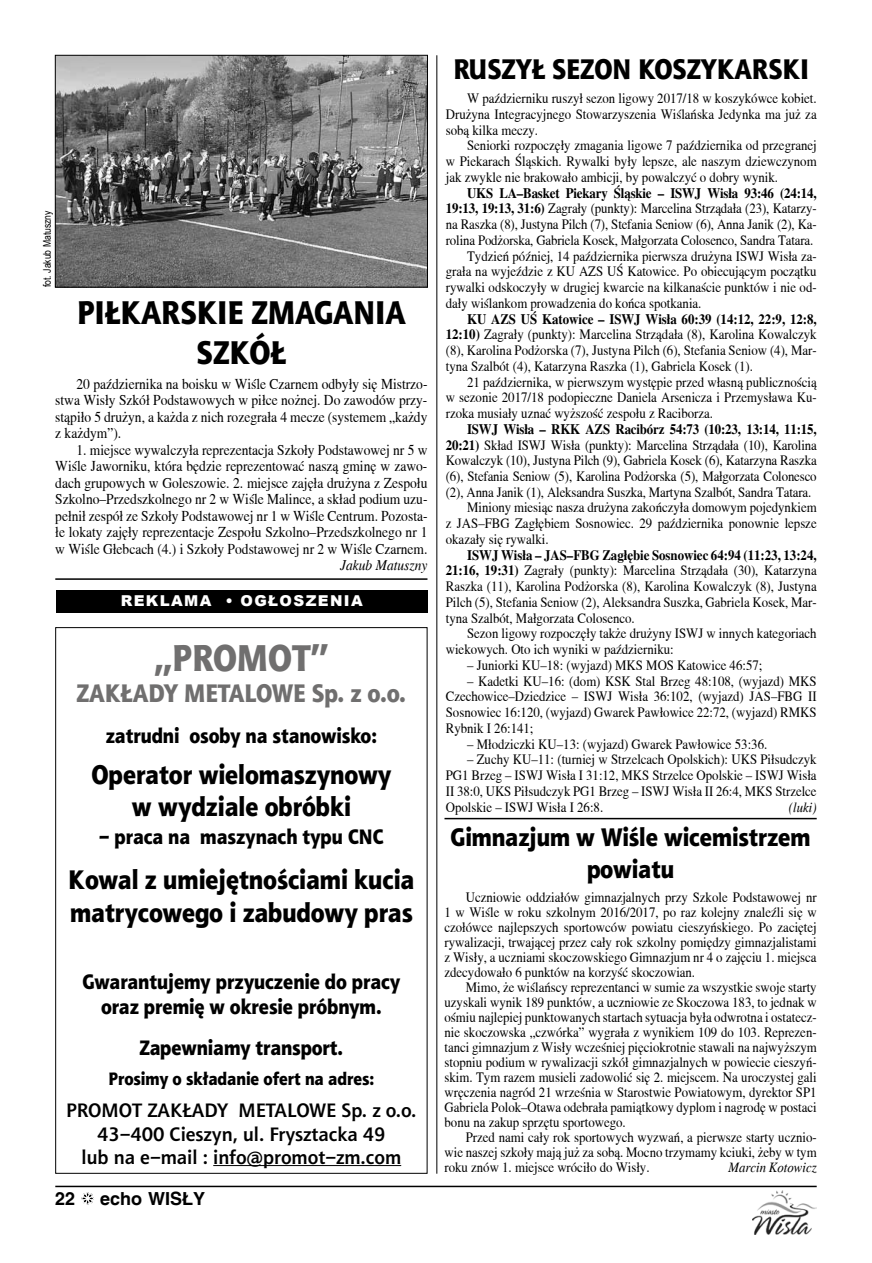
<style>
.page{position:relative;width:872px;height:1263px;background:#fff}
.page>*{position:absolute;margin:0;border:0;box-sizing:border-box;transform-origin:0 0}
.t1{font:37.5px "Aerton TTEFN Black";color:#706f6f;scale:.9 1}
.t2{font:33px/39.6px "Aerton TTEFN Black";color:#000;text-align:center;scale:.9 1}
.t3{font:28.5px "Aerton TTEFN Black";color:#000;scale:.9 1}
.t4{font:27px/32.4px "Aerton TTEFN Black";color:#000;text-align:center;scale:.9 1}
.t5{font:25.5px/32.4px "Aerton TTEFN Black";color:#000;text-align:center;scale:.9 1}
.t6{font:25.5px "Aerton TTEFN Black";color:#706f6f;scale:.9 1}
.t7{font:21px/25.2px "Aerton TTEFN Black";color:#000;text-align:center;scale:.9 1}
.t8{font:700 19.5px/23.4px "Aerton TTEFN";color:#000;text-align:center}
.t9{font:18px "Aerton TTEFN Black";color:#000;scale:.9 1}
.t10{font:700 18px "Switzerland";color:#000}
.t11{font:15px/16.5px "Toronto";color:#000;text-align:justify;scale:.9 1}
.t12{font:900 15px "Arial";letter-spacing:.09em;color:#fff}
.t13{font:italic 15px "Toronto";color:#000;scale:.9 1}
.t14{font:14.25px/15.8px "Toronto";color:#000;text-align:justify;scale:.9 1}
.t15{font:700 14.25px "Toronto";letter-spacing:-.01em;color:#000;scale:.9 1}
.t16{font:italic 14.25px "Toronto";color:#000;scale:.9 1}
.t17{font:10.5px "Arial Narrow";color:#000}
.s1{font-weight:700}
</style>
<div class="page">
<hr style="left:55px;top:1186px;width:761px;height:1px;background:#000">
<svg style="left:81px;top:1192px;width:13px;height:13px"></svg>
<img style="left:753px;top:1191px;width:63px;height:43px">
<img style="left:57px;top:57px;width:369px;height:228px">
<div style="left:55px;top:55px;width:373px;height:232px;border:1px solid #000"></div>
<hr style="left:444px;top:818px;width:372px;height:1px;background:#000">
<hr style="left:436px;top:55px;width:1px;height:1119px;background:#000">
<div style="left:56px;top:590px;width:371px;height:22px;background:#000"></div>
<hr style="left:55px;top:578px;width:372px;height:2px;background:#000">
<hr style="left:213px;top:1165px;width:188px;height:1px;background:#000">
<p class="t17" style="left:39px;top:287px;width:78px;rotate:-90deg">fot. Jakub Matuszny</p>
<h2 class="t2" style="left:77px;top:293px;width:366px">PIŁKARSKIE ZMAGANIA<br>SZKÓŁ</h2>
<p class="t11" style="left:55px;top:375px;width:415px;text-indent:21px">20 października na boisku w Wiśle Czarnem odbyły się Mistrzo&shy;stwa Wisły Szkół Podstawowych w piłce nożnej. Do zawodów przy&shy;stąpiło 5 drużyn, a każda z nich rozegrała 4 mecze (systemem „każdy z każdym”).</p>
<p class="t11" style="left:55px;top:441px;width:415px;text-indent:21px">1. miejsce wywalczyła reprezentacja Szkoły Podstawowej nr 5 w Wiśle Jaworniku, która będzie reprezentować naszą gminę w zawo&shy;dach grupowych w Goleszowie. 2. miejsce zajęła drużyna z Zespołu Szkolno–Przedszkolnego nr 2 w Wiśle Malince, a skład podium uzu&shy;pełnił zespół ze Szkoły Podstawowej nr 1 w Wiśle Centrum. Pozosta&shy;łe lokaty zajęły reprezentacje Zespołu Szkolno–Przedszkolnego nr 1 w Wiśle Głebcach (4.) i Szkoły Podstawowej nr 2 w Wiśle Czarnem.</p>
<p class="t13" style="left:340px;top:557px;width:98px">Jakub Matuszny</p>
<p class="t12" style="left:121px;top:590px;width:243px">REKLAMA • OGŁOSZENIA</p>
<h1 class="t1" style="left:154px;top:635px;width:195px">„PROMOT”</h1>
<h3 class="t6" style="left:77px;top:677px;width:368px">ZAKŁADY METALOWE Sp. z o.o.</h3>
<h3 class="t7" style="left:106px;top:723px;width:303px">zatrudni osoby na stanowisko:</h3>
<h3 class="t4" style="left:91px;top:758px;width:335px">Operator wielomaszynowy w wydziale obróbki</h3>
<h3 class="t7" style="left:99px;top:824px;width:318px">– praca na maszynach typu CNC</h3>
<h3 class="t4" style="left:68px;top:864px;width:386px;text-align:left">Kowal z umiejętnościami kucia matrycowego i zabudowy pras</h3>
<h3 class="t7" style="left:82px;top:969px;width:354px">Gwarantujemy przyuczenie do pracy oraz premię w okresie próbnym.</h3>
<h3 class="t7" style="left:139px;top:1035px;width:228px">Zapewniamy transport.</h3>
<p class="t9" style="left:109px;top:1068px;width:297px">Prosimy o składanie ofert na adres:</p>
<h3 class="t8" style="left:66px;top:1099px;width:352px">PROMOT ZAKŁADY METALOWE Sp. z o.o.<br>43–400 Cieszyn, ul. Frysztacka 49<br>lub na e–mail : info@promot–zm.com</h3>
<p class="t10" style="left:55px;top:1187px;width:22px">22</p>
<p class="t10" style="left:100px;top:1187px;width:107px">echo WISŁY</p>
<h3 class="t3" style="left:453px;top:51px;width:397px">RUSZYŁ SEZON KOSZYKARSKI</h3>
<p class="t14" style="left:446px;top:90px;width:413px;text-indent:21px">W październiku ruszył sezon ligowy 2017/18 w koszykówce kobiet.<br>Drużyna Integracyjnego Stowarzyszenia Wiślańska Jedynka ma już za sobą kilka meczy.</p>
<p class="t14" style="left:446px;top:138px;width:413px;text-indent:21px">Seniorki rozpoczęły zmagania ligowe 7 października od przegranej w Piekarach Śląskich. Rywalki były lepsze, ale naszym dziewczynom jak zwykle nie brakowało ambicji, by powalczyć o dobry wynik.</p>
<p class="t15" style="left:467px;top:184px;width:390px">UKS LA–Basket Piekary Śląskie – ISWJ Wisła 93:46 (24:14,</p>
<p class="t14" style="left:446px;top:201px;width:413px"><span class="s1">19:13, 19:13, 31:6)</span> Zagrały (punkty): Marcelina Strządała (23), Katarzy-</p>
<p class="t14" style="left:446px;top:216px;width:413px">na Raszka (8), Justyna Pilch (7), Stefania Seniow (6), Anna Janik (2), Ka-</p>
<p class="t14" style="left:446px;top:232px;width:410px">rolina Podżorska, Gabriela Kosek, Małgorzata Colosenco, Sandra Tatara.</p>
<p class="t14" style="left:467px;top:248px;width:390px">Tydzień później, 14 października pierwsza drużyna ISWJ Wisła za-</p>
<p class="t14" style="left:446px;top:264px;width:413px">grała na wyjeździe z KU AZS UŚ Katowice. Po obiecującym początku</p>
<p class="t14" style="left:446px;top:279px;width:413px">rywalki odskoczyły w drugiej kwarcie na kilkanaście punktów i nie od-</p>
<p class="t14" style="left:446px;top:295px;width:285px">dały wiślankom prowadzenia do końca spotkania.</p>
<p class="t14" style="left:446px;top:311px;width:413px;text-indent:21px"><span class="s1">KU AZS UŚ Katowice – ISWJ Wisła 60:39 (14:12, 22:9, 12:8, 12:10)</span> Zagrały (punkty): Marcelina Strządała (8), Karolina Kowalczyk (8), Karolina Podżorska (7), Justyna Pilch (6), Stefania Seniow (4), Mar&shy;tyna Szalbót (4), Katarzyna Raszka (1), Gabriela Kosek (1).</p>
<p class="t14" style="left:446px;top:374px;width:413px;text-indent:21px">21 października, w pierwszym występie przed własną publicznością w sezonie 2017/18 podopieczne Daniela Arsenicza i Przemysława Ku&shy;rzoka musiały uznać wyższość zespołu z Raciborza.</p>
<p class="t15" style="left:467px;top:421px;width:390px">ISWJ Wisła – RKK AZS Racibórz 54:73 (10:23, 13:14, 11:15,</p>
<p class="t14" style="left:446px;top:437px;width:413px"><span class="s1">20:21)</span> Skład ISWJ Wisła (punkty): Marcelina Strządała (10), Karolina</p>
<p class="t14" style="left:446px;top:452px;width:413px">Kowalczyk (10), Justyna Pilch (9), Gabriela Kosek (6), Katarzyna Raszka</p>
<p class="t14" style="left:446px;top:468px;width:413px">(6), Stefania Seniow (5), Karolina Podżorska (5), Małgorzata Colonesco</p>
<p class="t14" style="left:446px;top:484px;width:407px">(2), Anna Janik (1), Aleksandra Suszka, Martyna Szalbót, Sandra Tatara.</p>
<p class="t14" style="left:467px;top:500px;width:390px">Miniony miesiąc nasza drużyna zakończyła domowym pojedynkiem</p>
<p class="t14" style="left:446px;top:515px;width:413px">z JAS–FBG Zagłębiem Sosnowiec. 29 października ponownie lepsze</p>
<p class="t14" style="left:446px;top:531px;width:116px">okazały się rywalki.</p>
<p class="t14" style="left:446px;top:547px;width:413px;text-indent:21px"><span class="s1">ISWJ Wisła – JAS–FBG Zagłębie Sosnowiec 64:94 (11:23, 13:24, 21:16, 19:31)</span> Zagrały (punkty): Marcelina Strządała (30), Katarzyna Raszka (11), Karolina Podżorska (8), Karolina Kowalczyk (8), Justyna Pilch (5), Stefania Seniow (2), Aleksandra Suszka, Gabriela Kosek, Mar&shy;tyna Szalbót, Małgorzata Colosenco.</p>
<p class="t14" style="left:446px;top:626px;width:413px;text-indent:21px">Sezon ligowy rozpoczęły także drużyny ISWJ w innych kategoriach wiekowych. Oto ich wyniki w październiku:</p>
<p class="t14" style="left:467px;top:657px;width:330px">– Juniorki KU–18: (wyjazd) MKS MOS Katowice 46:57;</p>
<p class="t14" style="left:446px;top:673px;width:413px;text-indent:21px">– Kadetki KU–16: (dom) KSK Stal Brzeg 48:108, (wyjazd) MKS Czechowice–Dziedzice – ISWJ Wisła 36:102, (wyjazd) JAS–FBG II Sosnowiec 16:120, (wyjazd) Gwarek Pawłowice 22:72, (wyjazd) RMKS Rybnik I 26:141;</p>
<p class="t14" style="left:467px;top:736px;width:335px">– Młodziczki KU–13: (wyjazd) Gwarek Pawłowice 53:36.</p>
<p class="t14" style="left:446px;top:752px;width:413px;text-indent:21px">– Zuchy KU–11: (turniej w Strzelcach Opolskich): UKS Piłsudczyk PG1 Brzeg – ISWJ Wisła I 31:12, MKS Strzelce Opolskie – ISWJ Wisła II 38:0, UKS Piłsudczyk PG1 Brzeg – ISWJ Wisła II 26:4, MKS Strzelce Opolskie – ISWJ Wisła I 26:8.</p>
<p class="t16" style="left:789px;top:799px;width:32px">(luki)</p>
<h3 class="t5" style="left:450px;top:821px;width:401px">Gimnazjum w Wiśle wicemistrzem powiatu</h3>
<p class="t14" style="left:444px;top:889px;width:415px;line-height:15px;text-indent:21px">Uczniowie oddziałów gimnazjalnych przy Szkole Podstawowej nr 1 w Wiśle w roku szkolnym 2016/2017, po raz kolejny znaleźli się w czołówce najlepszych sportowców powiatu cieszyńskiego. Po zaciętej rywalizacji, trwającej przez cały rok szkolny pomiędzy gimnazjalistami z Wisły, a uczniami skoczowskiego Gimnazjum nr 4 o zajęciu 1. miejsca zdecydowało 6 punktów na korzyść skoczowian.</p>
<p class="t14" style="left:444px;top:980px;width:415px;line-height:15px;text-indent:21px">Mimo, że wiślańscy reprezentanci w sumie za wszystkie swoje starty uzyskali wynik 189 punktów, a uczniowie ze Skoczowa 183, to jednak w ośmiu najlepiej punktowanych startach sytuacja była odwrotna i ostatecz&shy;nie skoczowska „czwórka” wygrała z wynikiem 109 do 103. Reprezen&shy;tanci gimnazjum z Wisły wcześniej pięciokrotnie stawali na najwyższym stopniu podium w rywalizacji szkół gimnazjalnych w powiecie cieszyń&shy;skim. Tym razem musieli zadowolić się 2. miejscem. Na uroczystej gali wręczenia nagród 21 września w Starostwie Powiatowym, dyrektor SP1<br>Gabriela Polok–Otawa odebrała pamiątkowy dyplom i nagrodę w postaci bonu na zakup sprzętu sportowego.</p>
<p class="t14" style="left:444px;top:1130px;width:415px;line-height:15px;text-indent:21px">Przed nami cały rok sportowych wyzwań, a pierwsze starty ucznio&shy;wie naszej szkoły mają już za sobą. Mocno trzymamy kciuki, żeby w tym roku znów 1. miejsce wróciło do Wisły.</p>
<p class="t16" style="left:728px;top:1159px;width:100px">Marcin Kotowicz</p>
</div>
